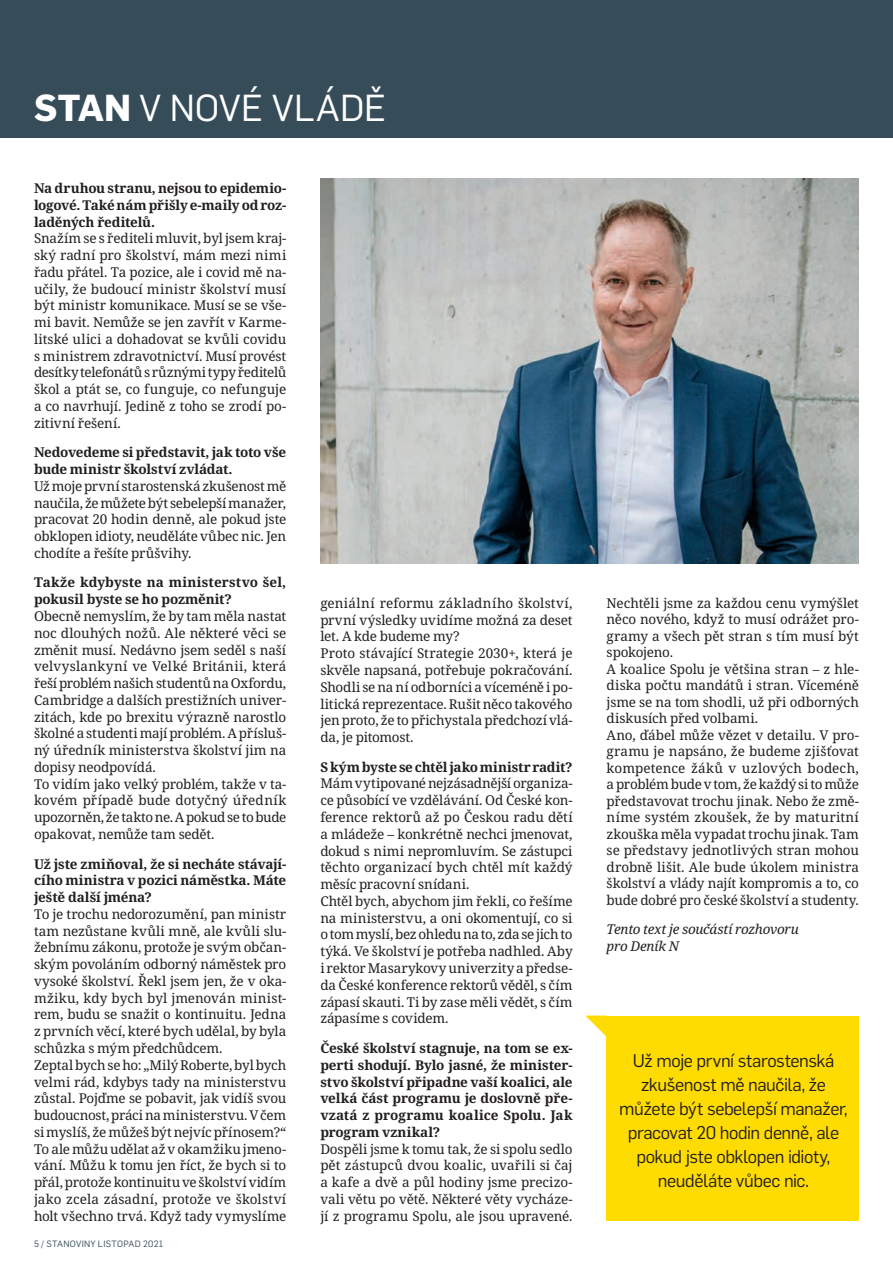
<style>
.page{position:relative;width:893px;height:1263px;background:#fff}
.page>*{position:absolute;margin:0;border:0;box-sizing:border-box;transform-origin:0 0}
.t1{font:36.9px "Flama";letter-spacing:.005em;color:#fff}
.t2{font:18px/24px "Flama";letter-spacing:-.025em;color:#231f20;text-align:center}
.t3{font:13.5px/16.8px "Noto Serif";letter-spacing:-.01em;color:#231f20}
.t4{font:700 13.5px/16.8px "Noto Serif";letter-spacing:-.01em;color:#231f20;text-align:justify}
.t5{font:italic 13.5px/16.5px "Noto Serif";letter-spacing:-.02em;color:#231f20}
.t6{font:9px "Flama";letter-spacing:.035em;color:#364d59}
.s1{font-weight:700}
</style>
<div class="page">
<div style="left:0;top:0;width:893px;height:138px;background:#364d59"></div>
<div style="left:607px;top:1015px;width:252px;height:205px;background:#ffdc01"></div>
<svg style="left:585px;top:1015px;width:22px;height:22px"></svg>
<img style="left:320px;top:179px;width:539px;height:384px">
<h1 class="t1" style="left:34px;top:83px;width:354px"><span class="s1">STAN</span> V NOVÉ VLÁDĚ</h1>
<p class="t4" style="left:34px;top:180px;width:254px">Na druhou stranu, nejsou to epidemio&shy;logové. Také nám přišly e-maily od roz&shy;laděných ředitelů.</p>
<p class="t3" style="left:34px;top:230px;width:254px;text-align:justify">Snažím se s řediteli mluvit, byl jsem kraj&shy;ský radní pro školství, mám mezi nimi řadu přátel. Ta pozice, ale i covid mě na&shy;učily, že budoucí ministr školství musí být ministr komunikace. Musí se se vše&shy;mi bavit. Nemůže se jen zavřít v Karme&shy;litské ulici a dohadovat se kvůli covidu s ministrem zdravotnictví. Musí provést desítky telefonátů s různými typy ředitelů škol a ptát se, co funguje, co nefunguje a co navrhují. Jedině z toho se zrodí po&shy;zitivní řešení.</p>
<p class="t4" style="left:34px;top:444px;width:254px">Nedovedeme si představit, jak toto vše bude ministr školství zvládat.</p>
<p class="t3" style="left:34px;top:478px;width:254px;text-align:justify">Už moje první starostenská zkušenost mě naučila, že můžete být sebelepší manažer, pracovat 20 hodin denně, ale pokud jste obklopen idioty, neuděláte vůbec nic. Jen chodíte a řešíte průšvihy.</p>
<p class="t4" style="left:34px;top:574px;width:254px">Takže kdybyste na ministerstvo šel, pokusil byste se ho pozměnit?</p>
<p class="t3" style="left:34px;top:608px;width:254px">Obecně nemyslím, že by tam měla nastat noc dlouhých nožů. Ale některé věci se změnit musí. Nedávno jsem seděl s naší velvyslankyní ve Velké Británii, která řeší problém našich studentů na Oxfordu, Cambridge a dalších prestižních univer&shy;zitách, kde po brexitu výrazně narostlo školné a studenti mají problém. A přísluš&shy;ný úředník ministerstva školství jim na dopisy neodpovídá.<br>To vidím jako velký problém, takže v ta&shy;kovém případě bude dotyčný úředník upozorněn, že takto ne. A pokud se to bude opakovat, nemůže tam sedět.</p>
<p class="t4" style="left:34px;top:855px;width:254px">Už jste zmiňoval, že si necháte stávají&shy;cího ministra v pozici náměstka. Máte ještě další jména?</p>
<p class="t3" style="left:34px;top:906px;width:254px">To je trochu nedorozumění, pan ministr tam nezůstane kvůli mně, ale kvůli slu&shy;žebnímu zákonu, protože je svým občan&shy;ským povoláním odborný náměstek pro vysoké školství. Řekl jsem jen, že v oka&shy;mžiku, kdy bych byl jmenován minist&shy;rem, budu se snažit o kontinuitu. Jedna z prvních věcí, které bych udělal, by byla schůzka s mým předchůdcem.<br>Zeptal bych se ho: „Milý Roberte, byl bych velmi rád, kdybys tady na ministerstvu zůstal. Pojďme se pobavit, jak vidíš svou budoucnost, práci na ministerstvu. V čem si myslíš, že můžeš být nejvíc přínosem?“ To ale můžu udělat až v okamžiku jmeno&shy;vání. Můžu k tomu jen říct, že bych si to přál, protože kontinuitu ve školství vidím jako zcela zásadní, protože ve školství holt všechno trvá. Když tady vymyslíme</p>
<p class="t6" style="left:34px;top:1238px;width:131px">5 / STANOVINY LISTOPAD 2021</p>
<p class="t3" style="left:320px;top:595px;width:254px">geniální reformu základního školství, první výsledky uvidíme možná za deset let. A kde budeme my?<br>Proto stávající Strategie 2030+, která je skvěle napsaná, potřebuje pokračování.<br>Shodli se na ní odborníci a víceméně i po&shy;litická reprezentace. Rušit něco takového jen proto, že to přichystala předchozí vlá&shy;da, je pitomost.</p>
<p class="t4" style="left:320px;top:759px;width:254px">S kým byste se chtěl jako ministr radit?</p>
<p class="t3" style="left:320px;top:775px;width:254px">Mám vytipované nejzásadnější organiza&shy;ce působící ve vzdělávání. Od České kon&shy;ference rektorů až po Českou radu dětí a mládeže – konkrétně nechci jmenovat, dokud s nimi nepromluvím. Se zástupci těchto organizací bych chtěl mít každý měsíc pracovní snídani.<br>Chtěl bych, abychom jim řekli, co řešíme na ministerstvu, a oni okomentují, co si o tom myslí, bez ohledu na to, zda se jich to týká. Ve školství je potřeba nadhled. Aby i rektor Masarykovy univerzity a předse&shy;da České konference rektorů věděl, s čím zápasí skauti. Ti by zase měli vědět, s čím zápasíme s covidem.</p>
<p class="t4" style="left:320px;top:1040px;width:254px">České školství stagnuje, na tom se ex&shy;perti shodují. Bylo jasné, že minister&shy;stvo školství připadne vaší koalici, ale velká část programu je doslovně pře&shy;vzatá z programu koalice Spolu. Jak program vznikal?</p>
<p class="t3" style="left:320px;top:1141px;width:254px;text-align:justify">Dospěli jsme k tomu tak, že si spolu sedlo pět zástupců dvou koalic, uvařili si čaj a kafe a dvě a půl hodiny jsme precizo&shy;vali větu po větě. Některé věty vycháze&shy;jí z programu Spolu, ale jsou upravené.</p>
<p class="t3" style="left:607px;top:595px;width:254px">Nechtěli jsme za každou cenu vymýšlet něco nového, když to musí odrážet pro&shy;gramy a všech pět stran s tím musí být spokojeno.<br>A koalice Spolu je většina stran – z hle&shy;diska počtu mandátů i stran. Víceméně jsme se na tom shodli, už při odborných diskusích před volbami.<br>Ano, ďábel může vězet v detailu. V pro&shy;gramu je napsáno, že budeme zjišťovat kompetence žáků v uzlových bodech, a problém bude v tom, že každý si to může představovat trochu jinak. Nebo že změ&shy;níme systém zkoušek, že by maturitní zkouška měla vypadat trochu jinak. Tam se představy jednotlivých stran mohou drobně lišit. Ale bude úkolem ministra školství a vlády najít kompromis a to, co bude dobré pro české školství a studenty.</p>
<p class="t5" style="left:607px;top:921px;width:194px">Tento text je součástí rozhovoru pro Deník N</p>
<h2 class="t2" style="left:619px;top:1047px;width:230px">Už moje první starostenská zkušenost mě naučila, že můžete být sebelepší manažer, pracovat 20 hodin denně, ale pokud jste obklopen idioty, neuděláte vůbec nic.</h2>
</div>
